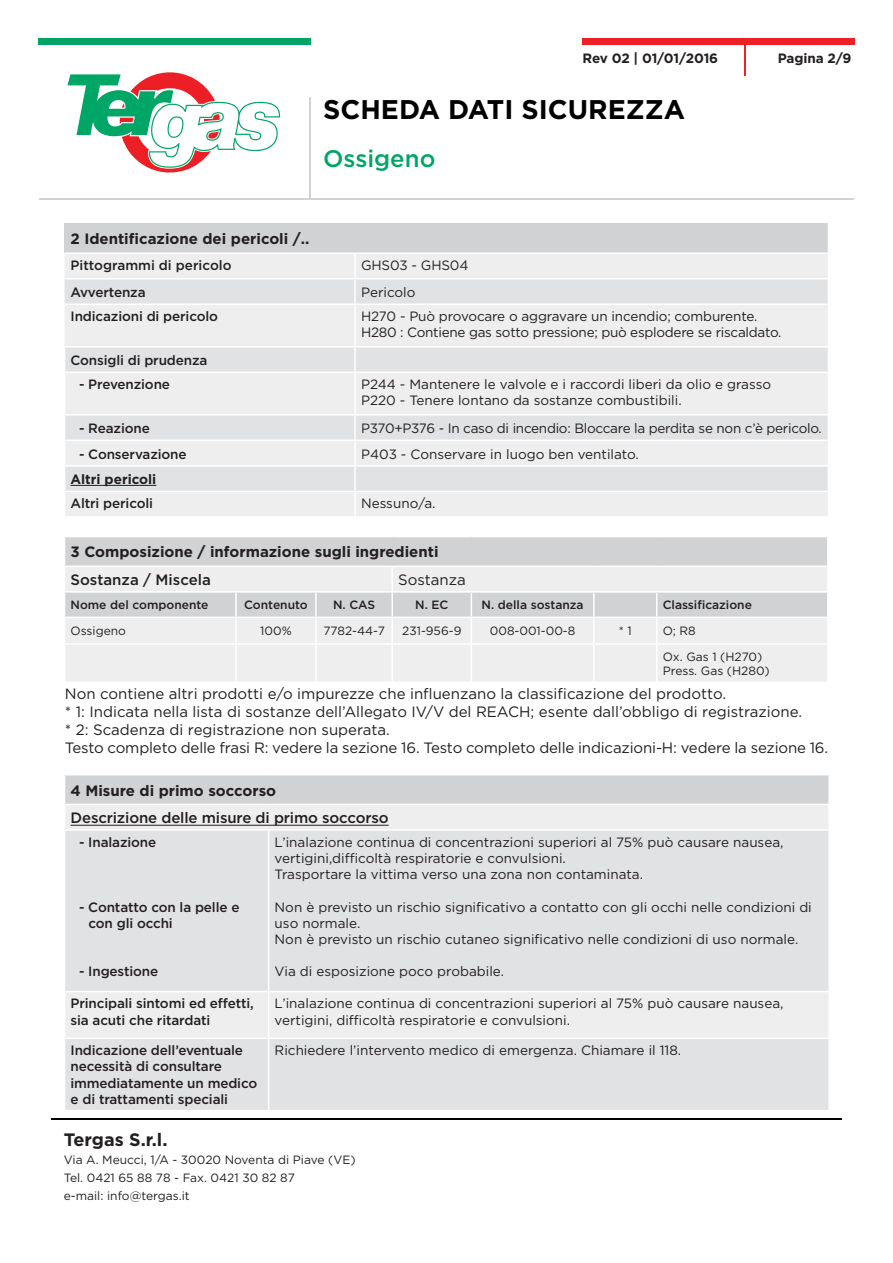
<style>
.page{position:relative;width:893px;height:1263px;background:#fff}
.page>*{position:absolute;margin:0;border:0;box-sizing:border-box;transform-origin:0 0}
.t1{font:700 27px "Gotham";color:#000}
.t2{font:500 24px "Gotham";color:#00a566}
.t3{font:700 18px "Gotham";color:#231f20}
.t4{font:15px "Gotham";color:#231f20}
.t5{font:700 15px "Gotham";color:#231f20}
.t6{font:500 15px "Gotham";letter-spacing:-.01em;color:#231f20}
.t7{font:13.5px/16.2px "Gotham";color:#231f20}
.t8{font:500 13.5px/16.2px "Gotham";letter-spacing:-.01em;color:#231f20}
.t9{font:13.5px "Gotham";letter-spacing:-.02em;color:#231f20}
.t10{font:700 13.5px "Gotham";letter-spacing:-.01em;color:#231f20}
.t11{font:12px "Gotham";color:#231f20}
.t12{font:500 12px "Gotham";color:#231f20}
</style>
<div class="page">
<div style="left:38px;top:38px;width:272px;height:7px;background:#00a566"></div>
<div style="left:583px;top:38px;width:272px;height:7px;background:#ee2026"></div>
<hr style="left:39px;top:198px;width:815px;height:2px;background:#d1d2d4">
<svg style="left:67px;top:72px;width:214px;height:101px"></svg>
<hr style="left:309px;top:98px;width:1px;height:102px;background:#d1d2d4">
<hr style="left:744px;top:41px;width:1px;height:34px;background:#ee2026">
<div style="left:65px;top:645px;width:762px;height:36px;background:#eeeeef"></div>
<svg style="left:64px;top:537px;width:764px;height:106px;background:#e0e1e2"></svg>
<hr style="left:235px;top:645px;width:2px;height:36px;background:#fff">
<hr style="left:315px;top:645px;width:2px;height:36px;background:#fff">
<hr style="left:391px;top:645px;width:2px;height:36px;background:#fff">
<hr style="left:471px;top:645px;width:1px;height:36px;background:#fff">
<hr style="left:593px;top:645px;width:2px;height:36px;background:#fff">
<hr style="left:656px;top:645px;width:1px;height:36px;background:#fff">
<hr style="left:51px;top:1118px;width:791px;height:1px;background:#000">
<div style="left:65px;top:775px;width:764px;height:29px;background:#d1d2d4"></div>
<div style="left:65px;top:804px;width:764px;height:26px;background:#eeeeef"></div>
<div style="left:65px;top:831px;width:763px;height:160px;background:#e1e2e4"></div>
<div style="left:65px;top:992px;width:763px;height:45px;background:#eeeeef"></div>
<div style="left:65px;top:1039px;width:763px;height:71px;background:#e1e2e4"></div>
<hr style="left:828px;top:775px;width:2px;height:29px;background:#fff">
<hr style="left:64px;top:804px;width:205px;height:1px;background:#fff">
<hr style="left:269px;top:804px;width:561px;height:1px;background:#fff">
<hr style="left:828px;top:805px;width:2px;height:24px;background:#fff">
<hr style="left:64px;top:829px;width:205px;height:2px;background:#fff">
<hr style="left:269px;top:829px;width:561px;height:2px;background:#fff">
<hr style="left:268px;top:831px;width:1px;height:160px;background:#fff">
<hr style="left:268px;top:992px;width:1px;height:45px;background:#fff">
<hr style="left:268px;top:1039px;width:1px;height:71px;background:#fff">
<hr style="left:71px;top:825px;width:318px;height:1px;background:#231f20">
<svg style="left:65px;top:373px;width:763px;height:143px;background:#e9e9eb"></svg>
<svg style="left:64px;top:223px;width:764px;height:149px;background:#e4e5e6"></svg>
<hr style="left:354px;top:373px;width:2px;height:41px;background:#fff">
<hr style="left:64px;top:414px;width:291px;height:2px;background:#fff">
<hr style="left:355px;top:414px;width:474px;height:2px;background:#fff">
<hr style="left:354px;top:416px;width:2px;height:24px;background:#fff">
<hr style="left:64px;top:440px;width:291px;height:1px;background:#fff">
<hr style="left:355px;top:440px;width:474px;height:1px;background:#fff">
<hr style="left:354px;top:441px;width:2px;height:24px;background:#fff">
<hr style="left:64px;top:465px;width:291px;height:2px;background:#fff">
<hr style="left:355px;top:465px;width:474px;height:2px;background:#fff">
<hr style="left:354px;top:467px;width:2px;height:24px;background:#fff">
<hr style="left:64px;top:491px;width:291px;height:1px;background:#fff">
<hr style="left:355px;top:491px;width:474px;height:1px;background:#fff">
<hr style="left:354px;top:492px;width:2px;height:24px;background:#fff">
<hr style="left:71px;top:485px;width:85px;height:1px;background:#231f20">
<p class="t10" style="left:583px;top:49px;width:137px">Rev 02 | 01/01/2016</p>
<p class="t10" style="left:778px;top:49px;width:75px">Pagina 2/9</p>
<p class="t1" style="left:323px;top:92px;width:363px">SCHEDA DATI SICUREZZA</p>
<p class="t2" style="left:323px;top:143px;width:114px">Ossigeno</p>
<p class="t5" style="left:71px;top:229px;width:240px">2 Identificazione dei pericoli /..</p>
<p class="t8" style="left:71px;top:257px;width:163px">Pittogrammi di pericolo</p>
<p class="t7" style="left:361px;top:257px;width:109px">GHS03 - GHS04</p>
<p class="t8" style="left:71px;top:284px;width:77px">Avvertenza</p>
<p class="t7" style="left:361px;top:284px;width:56px">Pericolo</p>
<p class="t8" style="left:71px;top:308px;width:149px">Indicazioni di pericolo</p>
<p class="t7" style="left:361px;top:308px;width:398px">H270 - Può provocare o aggravare un incendio; comburente.</p>
<p class="t9" style="left:361px;top:324px;width:422px">H280 : Contiene gas sotto pressione; può esplodere se riscaldato.</p>
<p class="t8" style="left:71px;top:352px;width:138px">Consigli di prudenza</p>
<p class="t8" style="left:79px;top:376px;width:93px">- Prevenzione</p>
<p class="t7" style="left:361px;top:376px;width:412px">P244 - Mantenere le valvole e i raccordi liberi da olio e grasso</p>
<p class="t7" style="left:361px;top:392px;width:322px">P220 - Tenere lontano da sostanze combustibili.</p>
<p class="t8" style="left:79px;top:420px;width:72px">- Reazione</p>
<p class="t9" style="left:361px;top:420px;width:462px">P370+P376 - In caso di incendio: Bloccare la perdita se non c’è pericolo.</p>
<p class="t8" style="left:79px;top:445px;width:109px">- Conservazione</p>
<p class="t7" style="left:361px;top:445px;width:279px">P403 - Conservare in luogo ben ventilato.</p>
<p class="t10" style="left:71px;top:470px;width:87px">Altri pericoli</p>
<p class="t8" style="left:71px;top:495px;width:84px">Altri pericoli</p>
<p class="t7" style="left:361px;top:495px;width:76px">Nessuno/a.</p>
<p class="t5" style="left:71px;top:542px;width:370px">3 Composizione / informazione sugli ingredienti</p>
<p class="t6" style="left:71px;top:570px;width:142px">Sostanza / Miscela</p>
<p class="t4" style="left:398px;top:570px;width:69px">Sostanza</p>
<p class="t12" style="left:71px;top:597px;width:139px">Nome del componente</p>
<p class="t12" style="left:244px;top:597px;width:65px">Contenuto</p>
<p class="t12" style="left:333px;top:597px;width:44px">N. CAS</p>
<p class="t12" style="left:415px;top:597px;width:35px">N. EC</p>
<p class="t12" style="left:482px;top:597px;width:104px">N. della sostanza</p>
<p class="t12" style="left:663px;top:597px;width:91px">Classificazione</p>
<p class="t11" style="left:71px;top:623px;width:57px">Ossigeno</p>
<p class="t11" style="left:260px;top:623px;width:33px">100%</p>
<p class="t11" style="left:323px;top:623px;width:63px">7782-44-7</p>
<p class="t11" style="left:402px;top:623px;width:61px">231-956-9</p>
<p class="t11" style="left:490px;top:623px;width:87px">008-001-00-8</p>
<p class="t11" style="left:619px;top:623px;width:15px">* 1</p>
<p class="t11" style="left:663px;top:623px;width:35px">O; R8</p>
<p class="t11" style="left:663px;top:649px;width:101px">Ox. Gas 1 (H270)</p>
<p class="t11" style="left:663px;top:663px;width:109px">Press. Gas (H280)</p>
<p class="t4" style="left:65px;top:684px;width:663px">Non contiene altri prodotti e/o impurezze che influenzano la classificazione del prodotto.</p>
<p class="t4" style="left:65px;top:702px;width:739px">* 1: Indicata nella lista di sostanze dell’Allegato IV/V del REACH; esente dall’obbligo di registrazione.</p>
<p class="t4" style="left:65px;top:720px;width:326px">* 2: Scadenza di registrazione non superata.</p>
<p class="t4" style="left:65px;top:738px;width:765px">Testo completo delle frasi R: vedere la sezione 16. Testo completo delle indicazioni-H: vedere la sezione 16.</p>
<p class="t5" style="left:71px;top:780px;width:207px">4 Misure di primo soccorso</p>
<p class="t6" style="left:71px;top:808px;width:320px">Descrizione delle misure di primo soccorso</p>
<p class="t8" style="left:79px;top:834px;width:79px">- Inalazione</p>
<p class="t7" style="left:275px;top:834px;width:510px">L’inalazione continua di concentrazioni superiori al 75% può causare nausea,</p>
<p class="t7" style="left:275px;top:850px;width:293px">vertigini,difficoltà respiratorie e convulsioni.</p>
<p class="t7" style="left:275px;top:866px;width:370px">Trasportare la vittima verso una zona non contaminata.</p>
<p class="t7" style="left:275px;top:898px;width:539px">Non è previsto un rischio significativo a contatto con gli occhi nelle condizioni di uso normale.</p>
<p class="t7" style="left:275px;top:931px;width:525px">Non è previsto un rischio cutaneo significativo nelle condizioni di uso normale.</p>
<p class="t7" style="left:275px;top:963px;width:231px">Via di esposizione poco probabile.</p>
<p class="t8" style="left:89px;top:898px;width:152px;text-indent:-9px">- Contatto con la pelle e con gli occhi</p>
<p class="t8" style="left:79px;top:963px;width:81px">- Ingestione</p>
<p class="t8" style="left:71px;top:995px;width:185px">Principali sintomi ed effetti, sia acuti che ritardati</p>
<p class="t7" style="left:275px;top:995px;width:510px">L’inalazione continua di concentrazioni superiori al 75% può causare nausea,</p>
<p class="t7" style="left:275px;top:1011px;width:297px">vertigini, difficoltà respiratorie e convulsioni.</p>
<p class="t8" style="left:71px;top:1042px;width:174px">Indicazione dell’eventuale necessità di consultare</p>
<p class="t8" style="left:71px;top:1074px;width:188px">immediatamente un medico e di trattamenti speciali</p>
<p class="t7" style="left:275px;top:1042px;width:408px">Richiedere l’intervento medico di emergenza. Chiamare il 118.</p>
<p class="t3" style="left:64px;top:1127px;width:105px">Tergas S.r.l.</p>
<p class="t11" style="left:64px;top:1151px;width:293px">Via A. Meucci, 1/A - 30020 Noventa di Piave (VE)</p>
<p class="t11" style="left:64px;top:1169px;width:233px">Tel. 0421 65 88 78 - Fax. 0421 30 82 87</p>
<p class="t11" style="left:64px;top:1187px;width:127px">e-mail: info@tergas.it</p>
</div>
